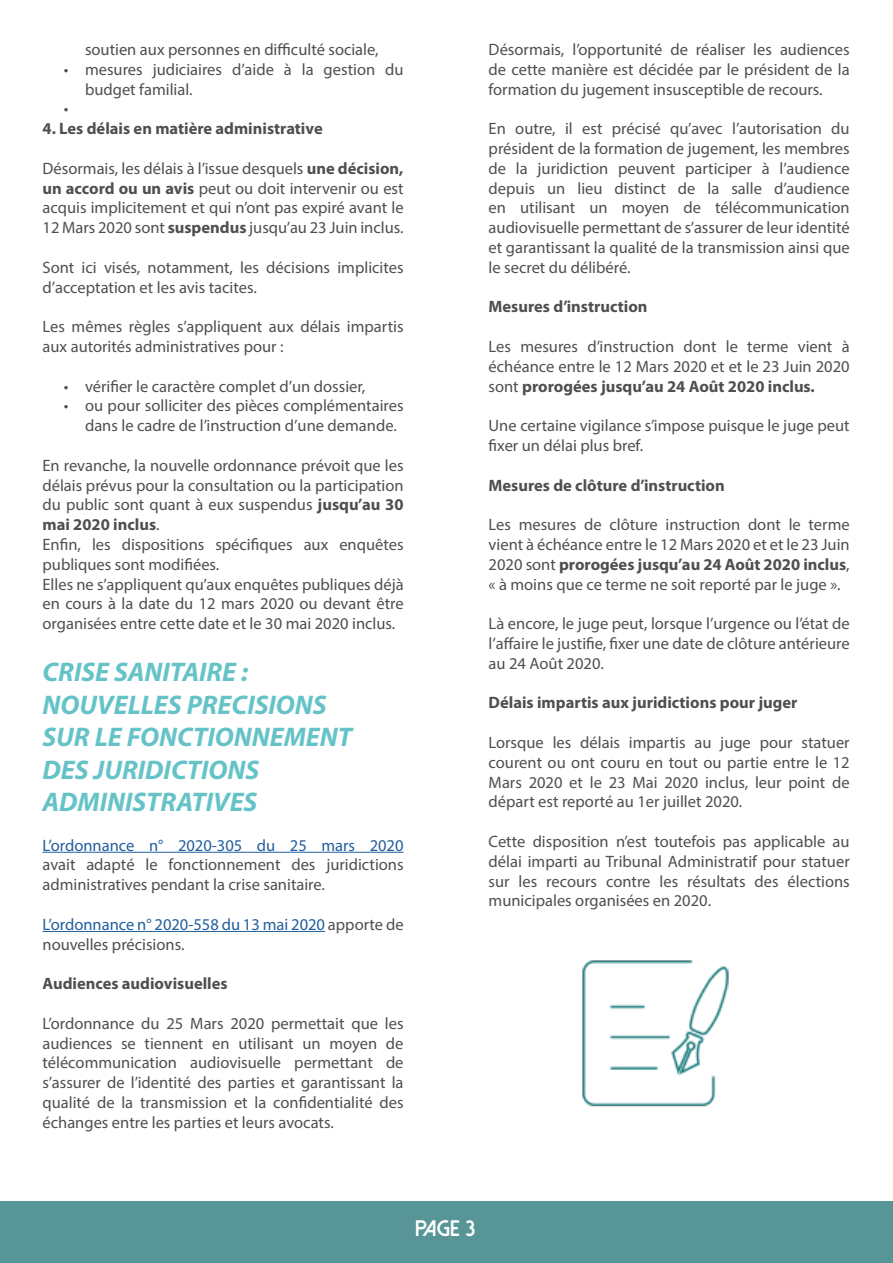
<style>
.page{position:relative;width:893px;height:1263px;background:#fff}
.page>*{position:absolute;margin:0;border:0;box-sizing:border-box;transform-origin:0 0}
.t1{font:italic 700 27px/32.4px "Myriad Pro";color:#65c3c8}
.t2{font:800 22.5px "Dolce Vita";color:#fff}
.t3{font:16.5px/19.8px "Myriad Pro";color:#4d4f51;text-align:justify}
.t4{font:700 16.5px "Myriad Pro";color:#4d4f51}
.t5{font:16.5px/19.8px "Myriad Pro";color:#215e9e}
.s1{font-weight:700}
.s2{color:#4d4f51}
</style>
<div class="page">
<div style="left:1px;top:1201px;width:892px;height:62px;background:#589597"></div>
<hr style="left:0;top:1201px;width:1px;height:62px;background:#589598">
<hr style="left:43px;top:852px;width:361px;height:1px;background:#215e9e">
<hr style="left:43px;top:931px;width:282px;height:1px;background:#215e9e">
<img style="left:582px;top:960px;width:147px;height:147px">
<p class="t3" style="left:85px;top:39px;width:295px">soutien aux personnes en difficulté sociale,</p>
<p class="t3" style="left:64px;top:59px;width:341px">• mesures judiciaires d’aide à la gestion du</p>
<p class="t3" style="left:85px;top:79px;width:109px">budget familial.</p>
<p class="t3" style="left:64px;top:99px;width:6px">•</p>
<p class="t4" style="left:43px;top:119px;width:282px">4. Les délais en matière administrative</p>
<p class="t3" style="left:43px;top:158px;width:363px">Désormais, les délais à l’issue desquels <span class="s1">une décision, un accord ou un avis</span> peut ou doit intervenir ou est acquis implicitement et qui n’ont pas expiré avant le 12 Mars 2020 sont <span class="s1">suspendus</span> jusqu’au 23 Juin inclus.</p>
<p class="t3" style="left:43px;top:257px;width:363px">Sont ici visés, notamment, les décisions implicites d’acceptation et les avis tacites.</p>
<p class="t3" style="left:43px;top:316px;width:363px">Les mêmes règles s’appliquent aux délais impartis aux autorités administratives pour :</p>
<p class="t3" style="left:64px;top:376px;width:303px">• vérifier le caractère complet d’un dossier,</p>
<p class="t3" style="left:85px;top:396px;width:320px;text-indent:-21px">• ou pour solliciter des pièces complémentaires dans le cadre de l’instruction d’une demande.</p>
<p class="t3" style="left:43px;top:455px;width:363px;text-align:left">En revanche, la nouvelle ordonnance prévoit que les délais prévus pour la consultation ou la participation du public sont quant à eux suspendus <span class="s1">jusqu’au 30 mai 2020 inclus</span>.<br>Enfin, les dispositions spécifiques aux enquêtes publiques sont modifiées.<br>Elles ne s’appliquent qu’aux enquêtes publiques déjà en cours à la date du 12 mars 2020 ou devant être organisées entre cette date et le 30 mai 2020 inclus.</p>
<h1 class="t1" style="left:43px;top:655px;width:311px">CRISE SANITAIRE :<br>NOUVELLES PRECISIONS<br>SUR LE FONCTIONNEMENT<br>DES JURIDICTIONS<br>ADMINISTRATIVES</h1>
<p class="t5" style="left:43px;top:835px;width:363px">L’ordonnance n° 2020-305 du 25 mars 2020</p>
<p class="t3" style="left:43px;top:855px;width:363px">avait adapté le fonctionnement des juridictions administratives pendant la crise sanitaire.</p>
<p class="t5" style="left:43px;top:914px;width:363px">L’ordonnance n° 2020-558 du 13 mai 2020 <span class="s2">apporte de nouvelles précisions.</span></p>
<p class="t4" style="left:43px;top:974px;width:187px">Audiences audiovisuelles</p>
<p class="t3" style="left:43px;top:1013px;width:363px">L’ordonnance du 25 Mars 2020 permettait que les audiences se tiennent en utilisant un moyen de télécommunication audiovisuelle permettant de s’assurer de l’identité des parties et garantissant la qualité de la transmission et la confidentialité des échanges entre les parties et leurs avocats.</p>
<p class="t3" style="left:489px;top:39px;width:363px">Désormais, l’opportunité de réaliser les audiences de cette manière est décidée par le président de la formation du jugement insusceptible de recours.</p>
<p class="t3" style="left:489px;top:118px;width:363px">En outre, il est précisé qu’avec l’autorisation du président de la formation de jugement, les membres de la juridiction peuvent participer à l’audience depuis un lieu distinct de la salle d’audience en utilisant un moyen de télécommunication audiovisuelle permettant de s’assurer de leur identité et garantissant la qualité de la transmission ainsi que le secret du délibéré.</p>
<p class="t4" style="left:489px;top:297px;width:160px">Mesures d’instruction</p>
<p class="t3" style="left:489px;top:336px;width:363px">Les mesures d’instruction dont le terme vient à échéance entre le 12 Mars 2020 et et le 23 Juin 2020 sont <span class="s1">prorogées jusqu’au 24 Août 2020 inclus.</span></p>
<p class="t3" style="left:489px;top:415px;width:363px">Une certaine vigilance s’impose puisque le juge peut fixer un délai plus bref.</p>
<p class="t4" style="left:489px;top:476px;width:238px">Mesures de clôture d’instruction</p>
<p class="t3" style="left:489px;top:514px;width:363px">Les mesures de clôture instruction dont le terme vient à échéance entre le 12 Mars 2020 et et le 23 Juin 2020 sont <span class="s1">prorogées jusqu’au 24 Août 2020 inclus</span>, « à moins que ce terme ne soit reporté par le juge ».</p>
<p class="t3" style="left:489px;top:613px;width:363px">Là encore, le juge peut, lorsque l’urgence ou l’état de l’affaire le justifie, fixer une date de clôture antérieure au 24 Août 2020.</p>
<p class="t4" style="left:489px;top:693px;width:310px">Délais impartis aux juridictions pour juger</p>
<p class="t3" style="left:489px;top:732px;width:363px">Lorsque les délais impartis au juge pour statuer courent ou ont couru en tout ou partie entre le 12<br>Mars 2020 et le 23 Mai 2020 inclus, leur point de départ est reporté au 1er juillet 2020.</p>
<p class="t3" style="left:489px;top:831px;width:363px">Cette disposition n’est toutefois pas applicable au délai imparti au Tribunal Administratif pour statuer sur les recours contre les résultats des élections municipales organisées en 2020.</p>
<h2 class="t2" style="left:415px;top:1216px;width:62px">Page 3</h2>
</div>
